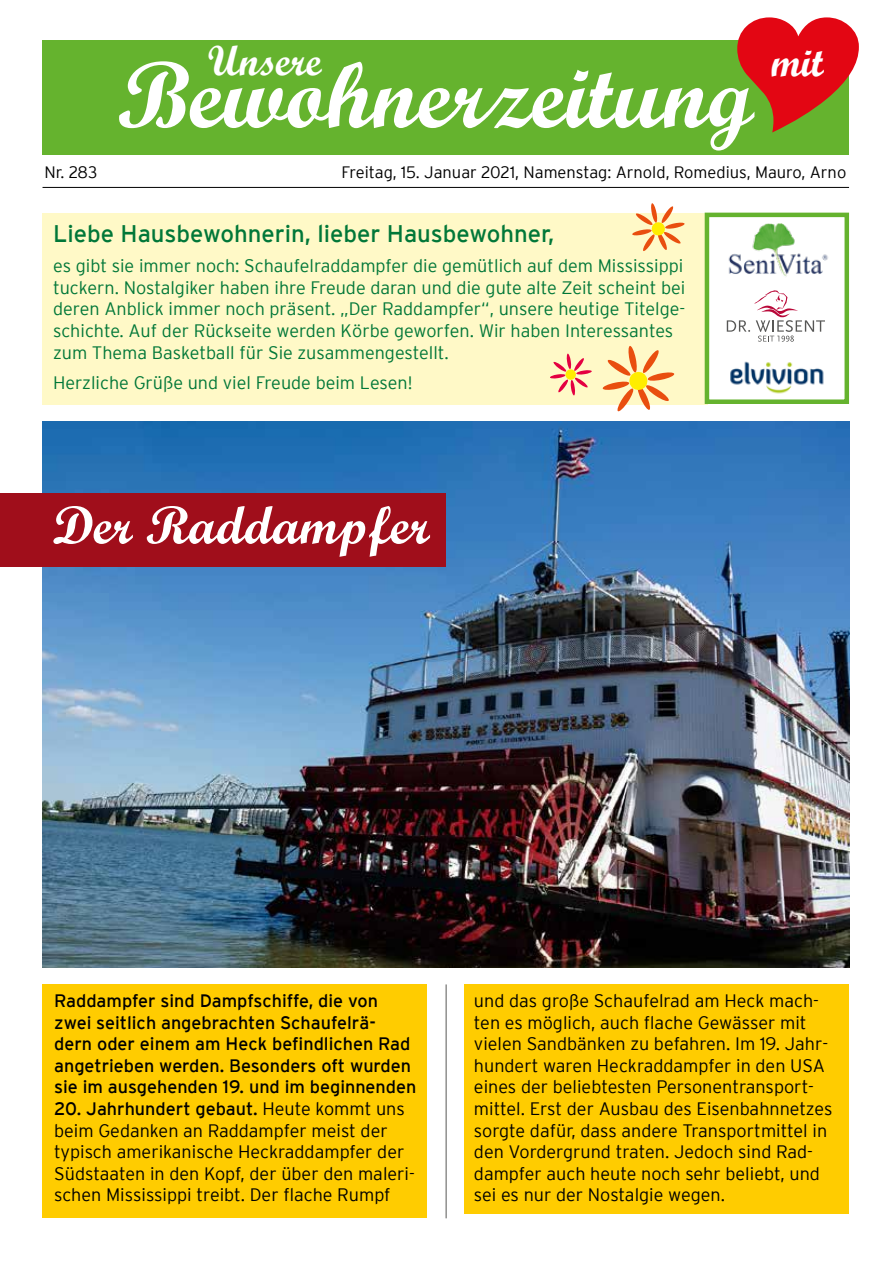
<style>
.page{position:relative;width:893px;height:1263px;background:#fff}
.page>*{position:absolute;margin:0;border:0;box-sizing:border-box;transform-origin:0 0}
.t1{font:93.9px "Script MT Bold";color:#fff}
.t2{font:53.55px "Script MT Bold";color:#fff}
.t3{font:42px "Script MT Bold";color:#fff}
.t4{font:24px "Interstate";color:#007738}
.t5{font:300 18px/21.6px "Interstate";color:#000}
.t6{font:300 18px/21.6px "Interstate";color:#007738}
.t7{font:18px/21.6px "Interstate";color:#000}
.t8{font:300 16.5px "Interstate";color:#000}
.s1{font-weight:400}
</style>
<div class="page">
<div style="left:43px;top:213px;width:665px;height:192px;background:#fff9c7"></div>
<hr style="left:43px;top:187px;width:806px;height:1px;background:#000">
<div style="left:43px;top:40px;width:806px;height:115px;background:#65b32e"></div>
<div style="left:705px;top:213px;width:144px;height:191px;background:#fff;border:4px solid #65b32e"></div>
<img style="left:730px;top:361px;width:94px;height:33px">
<svg style="left:727px;top:290px;width:98px;height:52px"></svg>
<img style="left:728px;top:224px;width:100px;height:53px">
<svg style="left:632px;top:203px;width:53px;height:48px"></svg>
<svg style="left:602px;top:346px;width:72px;height:66px"></svg>
<svg style="left:550px;top:353px;width:42px;height:43px"></svg>
<div style="left:565px;top:369px;width:11px;height:11px;background:#ffed00;border-radius:5px"></div>
<img style="left:43px;top:422px;width:806px;height:545px">
<div style="left:0;top:493px;width:446px;height:74px;background:#a00e1b"></div>
<div style="left:43px;top:984px;width:384px;height:234px;background:#fc0"></div>
<div style="left:464px;top:984px;width:385px;height:230px;background:#fc0"></div>
<hr style="left:446px;top:984px;width:1px;height:234px;background:#575756">
<h3 class="t3" style="left:208px;top:35px;width:115px">Unsere</h3>
<h3 class="t3" style="left:771px;top:36px;width:54px">mit</h3>
<h1 class="t1" style="left:118px;top:38px;width:637px">Bewohnerzeitung</h1>
<p class="t8" style="left:45px;top:163px;width:54px">Nr. 283</p>
<p class="t8" style="left:342px;top:163px;width:506px">Freitag, 15. Januar 2021, Namenstag: Arnold, Romedius, Mauro, Arno</p>
<h3 class="t4" style="left:53px;top:220px;width:503px">Liebe Hausbewohnerin, lieber Hausbewohner,</h3>
<p class="t6" style="left:53px;top:255px;width:634px">es gibt sie immer noch: Schaufelraddampfer die gemütlich auf dem Mississippi tuckern. Nostalgiker haben ihre Freude daran und die gute alte Zeit scheint bei deren Anblick immer noch präsent. „Der Raddampfer“, unsere heutige Titelge&shy;schichte. Auf der Rückseite werden Körbe geworfen. Wir haben Interessantes zum Thema Basketball für Sie zusammengestellt.</p>
<p class="t6" style="left:53px;top:371px;width:361px">Herzliche Grüße und viel Freude beim Lesen!</p>
<h2 class="t2" style="left:52px;top:492px;width:379px">Der Raddampfer</h2>
<p class="t7" style="left:54px;top:990px;width:364px">Raddampfer sind Dampfschiffe, die von zwei seitlich angebrachten Schaufelrä&shy;dern oder einem am Heck befindlichen Rad angetrieben werden. Besonders oft wurden sie im ausgehenden 19. und im beginnenden</p>
<p class="t5" style="left:54px;top:1098px;width:362px"><span class="s1">20. Jahrhundert gebaut.</span> Heute kommt uns beim Gedanken an Raddampfer meist der typisch amerikanische Heckraddampfer der Südstaaten in den Kopf, der über den maleri&shy;schen Mississippi treibt. Der flache Rumpf</p>
<p class="t5" style="left:474px;top:990px;width:360px">und das große Schaufelrad am Heck mach&shy;ten es möglich, auch flache Gewässer mit vielen Sandbänken zu befahren. Im 19. Jahr&shy;hundert waren Heckraddampfer in den USA eines der beliebtesten Personentransport&shy;mittel. Erst der Ausbau des Eisenbahnnetzes sorgte dafür, dass andere Transportmittel in den Vordergrund traten. Jedoch sind Rad&shy;dampfer auch heute noch sehr beliebt, und sei es nur der Nostalgie wegen.</p>
</div>
